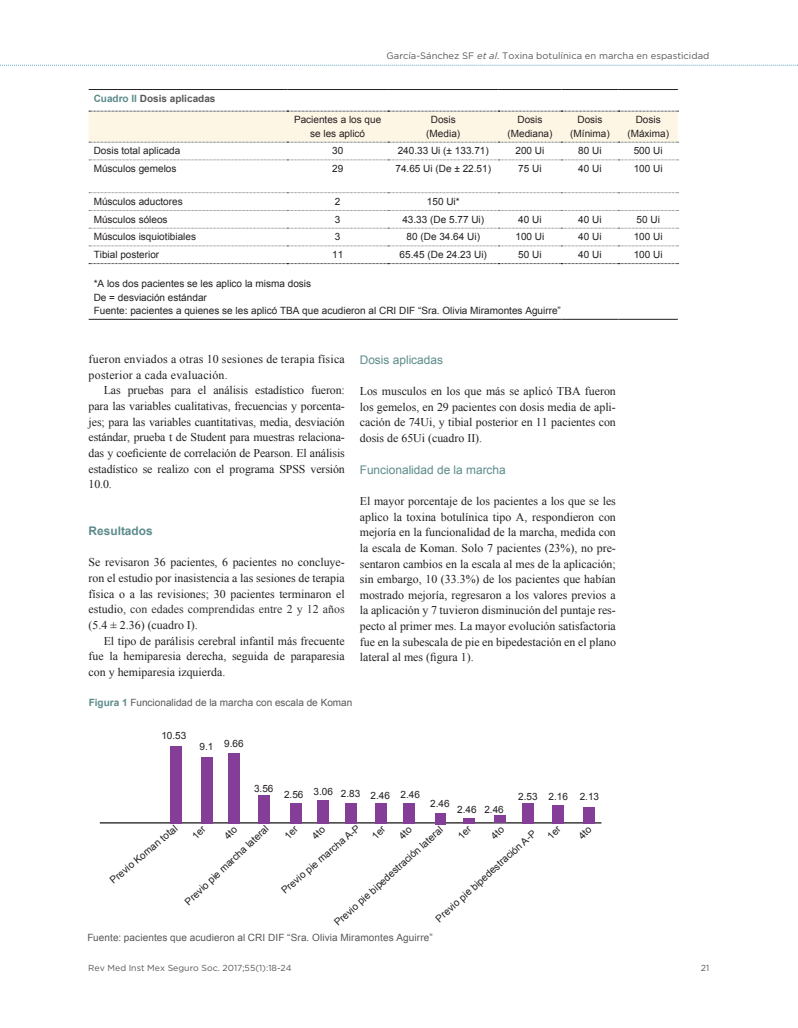
<style>
.page{position:relative;width:798px;height:1028px;background:#fff}
.page>*{position:absolute;margin:0;border:0;box-sizing:border-box;transform-origin:0 0}
.t1{font:11.88px/15.6px "Times New Roman";color:#231f20;text-align:justify}
.t2{font:11.88px/15.6px "Times New Roman";letter-spacing:.02em;color:#231f20}
.t3{font:11.88px "Arial";color:#5d8b8b}
.t4{font:700 11.88px "Arial";color:#5d8b8b}
.t5{font:10px/13.8px "Arial";color:#231f20;text-align:center}
.t6{font:10px "Arial";letter-spacing:.005em;color:#57585a}
.t7{font:700 10px "Arial";color:#57585a}
.t8{font:9.38px "Gotham";color:#57585a}
.t9{font:8.75px "Gotham";color:#57585a}
.s1{color:#5d8b8b}
.s2{font-style:italic}
.s3{color:#333}
.s4{font-weight:700;color:#5d8b8b}
</style>
<div class="page">
<svg style="left:0;top:65px;width:798px;height:1px"></svg>
<svg style="left:89px;top:160px;width:589px;height:1px"></svg>
<svg style="left:89px;top:192px;width:589px;height:1px"></svg>
<svg style="left:89px;top:210px;width:589px;height:1px"></svg>
<svg style="left:89px;top:228px;width:589px;height:1px"></svg>
<svg style="left:89px;top:245px;width:589px;height:1px"></svg>
<hr style="left:89px;top:89px;width:198px;height:1px;background:#231f20">
<hr style="left:287px;top:89px;width:101px;height:1px;background:#231f20">
<hr style="left:388px;top:89px;width:110px;height:1px;background:#231f20">
<hr style="left:498px;top:89px;width:63px;height:1px;background:#231f20">
<hr style="left:561px;top:89px;width:57px;height:1px;background:#231f20">
<hr style="left:618px;top:89px;width:59px;height:1px;background:#231f20">
<svg style="left:89px;top:111px;width:589px;height:32px;background:#f8f1e1"></svg>
<svg style="left:89px;top:263px;width:589px;height:1px"></svg>
<hr style="left:89px;top:319px;width:198px;height:1px;background:#231f20">
<hr style="left:287px;top:319px;width:101px;height:1px;background:#231f20">
<hr style="left:388px;top:319px;width:110px;height:1px;background:#231f20">
<hr style="left:498px;top:319px;width:63px;height:1px;background:#231f20">
<hr style="left:561px;top:319px;width:57px;height:1px;background:#231f20">
<hr style="left:618px;top:319px;width:59px;height:1px;background:#231f20">
<hr style="left:100px;top:822px;width:501px;height:1px;background:#231f20">
<div style="left:170px;top:746px;width:12px;height:77px;background:#853e97"></div>
<div style="left:201px;top:756px;width:11px;height:67px;background:#853e97"></div>
<div style="left:228px;top:753px;width:12px;height:70px;background:#853e97"></div>
<div style="left:258px;top:795px;width:11px;height:28px;background:#853e97"></div>
<div style="left:290px;top:803px;width:12px;height:20px;background:#853e97"></div>
<div style="left:317px;top:800px;width:12px;height:23px;background:#853e97"></div>
<div style="left:344px;top:803px;width:12px;height:20px;background:#853e97"></div>
<div style="left:375px;top:803px;width:12px;height:20px;background:#853e97"></div>
<div style="left:402px;top:803px;width:12px;height:20px;background:#853e97"></div>
<div style="left:435px;top:812px;width:10px;height:12px;background:#853e97"></div>
<div style="left:463px;top:818px;width:12px;height:5px;background:#853e97"></div>
<div style="left:494px;top:815px;width:12px;height:8px;background:#853e97"></div>
<div style="left:521px;top:803px;width:12px;height:20px;background:#853e97"></div>
<div style="left:552px;top:805px;width:12px;height:18px;background:#853e97"></div>
<div style="left:583px;top:806px;width:12px;height:17px;background:#853e97"></div>
<p class="t7" style="left:94px;top:92px;width:123px"><span class="s1">Cuadro II</span> Dosis aplicadas</p>
<p class="t8" style="left:386px;top:50px;width:324px">García-Sánchez SF <span class="s2">et al</span>. Toxina botulínica en marcha en espasticidad</p>
<p class="t5" style="left:294px;top:113px;width:89px">Pacientes a los que se les aplicó</p>
<p class="t5" style="left:426px;top:113px;width:35px">Dosis (Media)</p>
<p class="t5" style="left:507px;top:113px;width:47px">Dosis (Mediana)</p>
<p class="t5" style="left:570px;top:113px;width:41px">Dosis (Mínima)</p>
<p class="t5" style="left:627px;top:113px;width:43px">Dosis (Máxima)</p>
<p class="t5" style="left:94px;top:144px;width:88px">Dosis total aplicada</p>
<p class="t5" style="left:332px;top:144px;width:13px">30</p>
<p class="t5" style="left:397px;top:144px;width:93px">240.33 Ui (± 133.71)</p>
<p class="t5" style="left:515px;top:144px;width:30px">200 Ui</p>
<p class="t5" style="left:578px;top:144px;width:25px">80 Ui</p>
<p class="t5" style="left:633px;top:144px;width:30px">500 Ui</p>
<p class="t5" style="left:94px;top:162px;width:84px">Músculos gemelos</p>
<p class="t5" style="left:332px;top:162px;width:13px">29</p>
<p class="t5" style="left:395px;top:162px;width:97px">74.65 Ui (De ± 22.51)</p>
<p class="t5" style="left:518px;top:162px;width:25px">75 Ui</p>
<p class="t5" style="left:578px;top:162px;width:25px">40 Ui</p>
<p class="t5" style="left:633px;top:162px;width:30px">100 Ui</p>
<p class="t5" style="left:94px;top:195px;width:90px">Músculos aductores</p>
<p class="t5" style="left:335px;top:195px;width:7px">2</p>
<p class="t5" style="left:426px;top:195px;width:34px">150 Ui*</p>
<p class="t5" style="left:94px;top:212px;width:75px">Músculos sóleos</p>
<p class="t5" style="left:335px;top:212px;width:7px">3</p>
<p class="t5" style="left:402px;top:212px;width:83px">43.33 (De 5.77 Ui)</p>
<p class="t5" style="left:518px;top:212px;width:25px">40 Ui</p>
<p class="t5" style="left:578px;top:212px;width:25px">40 Ui</p>
<p class="t5" style="left:636px;top:212px;width:25px">50 Ui</p>
<p class="t5" style="left:94px;top:230px;width:104px">Músculos isquiotibiales</p>
<p class="t5" style="left:335px;top:230px;width:7px">3</p>
<p class="t5" style="left:406px;top:230px;width:75px">80 (De 34.64 Ui)</p>
<p class="t5" style="left:515px;top:230px;width:30px">100 Ui</p>
<p class="t5" style="left:578px;top:230px;width:25px">40 Ui</p>
<p class="t5" style="left:633px;top:230px;width:30px">100 Ui</p>
<p class="t5" style="left:94px;top:248px;width:67px">Tibial posterior</p>
<p class="t5" style="left:332px;top:248px;width:13px">11</p>
<p class="t5" style="left:399px;top:248px;width:89px">65.45 (De 24.23 Ui)</p>
<p class="t5" style="left:518px;top:248px;width:25px">50 Ui</p>
<p class="t5" style="left:578px;top:248px;width:25px">40 Ui</p>
<p class="t5" style="left:633px;top:248px;width:30px">100 Ui</p>
<p class="t5" style="left:94px;top:276px;width:468px;text-align:left">*A los dos pacientes se les aplico la misma dosis<br>De = desviación estándar<br>Fuente: pacientes a quienes se les aplicó TBA que acudieron al CRI DIF “Sra. Olivia Miramontes Aguirre”</p>
<p class="t2" style="left:89px;top:351px;width:257px">fueron enviados a otras 10 sesiones de terapia física posterior a cada evaluación.</p>
<p class="t1" style="left:89px;top:382px;width:257px;text-indent:15px">Las pruebas para el análisis estadístico fueron: para las variables cualitativas, frecuencias y porcenta&shy;jes; para las variables cuantitativas, media, desviación estándar, prueba t de Student para muestras relaciona&shy;das y coeficiente de correlación de Pearson. El análisis estadístico se realizo con el programa SPSS versión 10.0.</p>
<p class="t4" style="left:89px;top:523px;width:66px">Resultados</p>
<p class="t1" style="left:89px;top:554px;width:257px">Se revisaron 36 pacientes, 6 pacientes no concluye&shy;ron el estudio por inasistencia a las sesiones de terapia física o a las revisiones; 30 pacientes terminaron el estudio, <span class="s3">con edades comprendidas entre 2 y 12 años (</span>5.4 ± 2.36) (cuadro I).</p>
<p class="t1" style="left:89px;top:632px;width:257px;text-indent:15px">El tipo de parálisis cerebral infantil más frecuente fue la hemiparesia derecha, seguida de paraparesia con y hemiparesia izquierda.</p>
<p class="t3" style="left:359px;top:352px;width:85px">Dosis aplicadas</p>
<p class="t1" style="left:359px;top:383px;width:257px">Los musculos en los que más se aplicó TBA fueron los gemelos, en 29 pacientes con dosis media de apli&shy;cación de 74Ui, y tibial posterior en 11 pacientes con dosis de 65Ui (cuadro II).</p>
<p class="t3" style="left:359px;top:462px;width:147px">Funcionalidad de la marcha</p>
<p class="t1" style="left:359px;top:493px;width:257px">El mayor porcentaje de los pacientes a los que se les aplico la toxina botulínica tipo A, respondieron con mejoría en la funcionalidad de la marcha, medida con la escala de Koman. Solo 7 pacientes (23%), no pre&shy;sentaron cambios en la escala al mes de la aplicación; sin embargo, 10 (33.3%) de los pacientes que habían mostrado mejoría, regresaron a los valores previos a la aplicación y 7 tuvieron disminución del puntaje res&shy;pecto al primer mes. La mayor evolución satisfactoria fue en la subescala de pie en bipedestación en el plano lateral al mes (figura 1).</p>
<p class="t6" style="left:89px;top:696px;width:265px"><span class="s4">Figura 1</span> Funcionalidad de la marcha con escala de Koman</p>
<p class="t5" style="left:161px;top:728px;width:27px">10.53</p>
<p class="t5" style="left:199px;top:736px;width:46px">9.1 9.66</p>
<p class="t5" style="left:254px;top:781px;width:21px">3.56</p>
<p class="t5" style="left:313px;top:785px;width:21px">3.06</p>
<p class="t5" style="left:284px;top:787px;width:21px">2.56</p>
<p class="t5" style="left:341px;top:787px;width:81px">2.83 2.46 2.46</p>
<p class="t5" style="left:430px;top:796px;width:21px">2.46</p>
<p class="t5" style="left:457px;top:802px;width:48px">2.46 2.46</p>
<p class="t5" style="left:518px;top:789px;width:82px">2.53 2.16 2.13</p>
<p class="t5" style="left:107px;top:876px;width:86px;rotate:-40deg">Previo Koman total</p>
<p class="t5" style="left:182px;top:897px;width:112px;rotate:-43deg">Previo pie marcha lateral</p>
<p class="t5" style="left:278px;top:886px;width:101px;rotate:-40deg">Previo pie marcha A-P</p>
<p class="t5" style="left:432px;top:914px;width:133px;rotate:-42deg">Previo pie bipedestración A-P</p>
<p class="t5" style="left:331px;top:918px;width:144px;rotate:-42deg">Previo pie bipedestración lateral</p>
<p class="t6" style="left:87px;top:930px;width:347px">Fuente: pacientes que acudieron al CRI DIF “Sra. Olivia Miramontes Aguirre”</p>
<p class="t9" style="left:88px;top:962px;width:205px">Rev Med Inst Mex Seguro Soc. 2017;55(1):18-24</p>
<p class="t9" style="left:700px;top:962px;width:10px">21</p>
</div>
